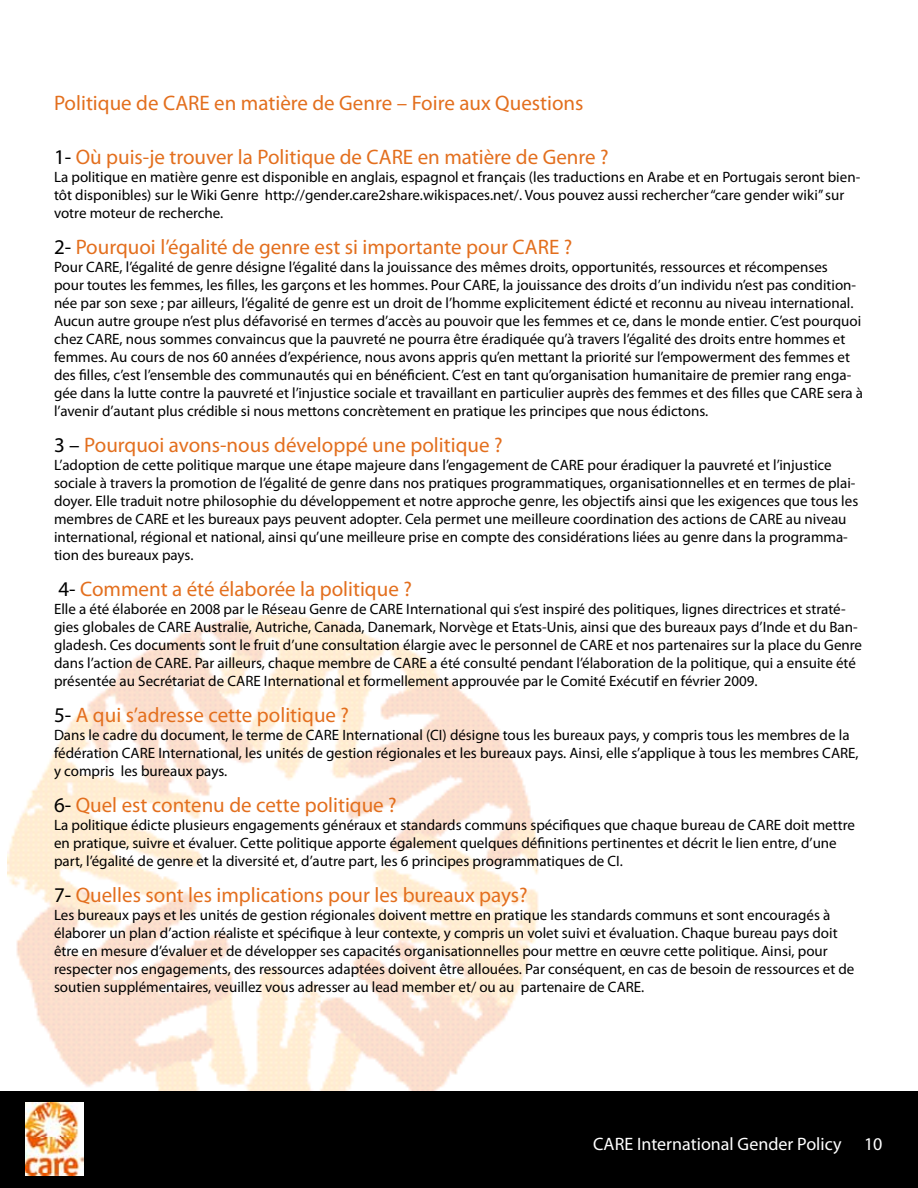
<style>
.page{position:relative;width:918px;height:1188px;background:#fff}
.page>*{position:absolute;margin:0;border:0;box-sizing:border-box;transform-origin:0 0}
.t1{font:21px "Myriad Pro";color:#e36f1e}
.t2{font:18px "Myriad Pro";color:#fff}
.t3{font:15px/18px "Myriad Pro";color:#000}
.s1{color:#000}
</style>
<div class="page">
<img style="left:7px;top:616px;width:532px;height:475px">
<div style="left:0;top:1091px;width:918px;height:97px;background:#000"></div>
<img style="left:25px;top:1102px;width:58px;height:73px">
<h1 class="t1" style="left:54px;top:90px;width:531px">Politique de CARE en matière de Genre – Foire aux Questions</h1>
<h1 class="t1" style="left:54px;top:144px;width:556px"><span class="s1">1-</span> Où puis-je trouver la Politique de CARE en matière de Genre ?</h1>
<p class="t3" style="left:54px;top:168px;width:808px">La politique en matière genre est disponible en anglais, espagnol et français (les traductions en Arabe et en Portugais seront bien&shy;tôt disponibles) sur le Wiki Genre http://gender.care2share.wikispaces.net/. Vous pouvez aussi rechercher “care gender wiki” sur votre moteur de recherche.</p>
<h1 class="t1" style="left:54px;top:234px;width:520px"><span class="s1">2-</span> Pourquoi l’égalité de genre est si importante pour CARE ?</h1>
<p class="t3" style="left:54px;top:258px;width:811px">Pour CARE, l’égalité de genre désigne l’égalité dans la jouissance des mêmes droits, opportunités, ressources et récompenses<br>pour toutes les femmes, les filles, les garçons et les hommes. Pour CARE, la jouissance des droits d’un individu n’est pas condition&shy;née par son sexe ; par ailleurs, l’égalité de genre est un droit de l’homme explicitement édicté et reconnu au niveau international.<br>Aucun autre groupe n’est plus défavorisé en termes d’accès au pouvoir que les femmes et ce, dans le monde entier. C’est pourquoi chez CARE, nous sommes convaincus que la pauvreté ne pourra être éradiquée qu’à travers l’égalité des droits entre hommes et femmes. Au cours de nos 60 années d’expérience, nous avons appris qu’en mettant la priorité sur l’empowerment des femmes et des filles, c’est l’ensemble des communautés qui en bénéficient. C’est en tant qu’organisation humanitaire de premier rang enga&shy;gée dans la lutte contre la pauvreté et l’injustice sociale et travaillant en particulier auprès des femmes et des filles que CARE sera à l’avenir d’autant plus crédible si nous mettons concrètement en pratique les principes que nous édictons.</p>
<h1 class="t1" style="left:54px;top:432px;width:450px"><span class="s1">3 –</span> Pourquoi avons-nous développé une politique ?</h1>
<p class="t3" style="left:54px;top:456px;width:806px">L’adoption de cette politique marque une étape majeure dans l’engagement de CARE pour éradiquer la pauvreté et l’injustice sociale à travers la promotion de l’égalité de genre dans nos pratiques programmatiques, organisationnelles et en termes de plai&shy;doyer. Elle traduit notre philosophie du développement et notre approche genre, les objectifs ainsi que les exigences que tous les membres de CARE et les bureaux pays peuvent adopter. Cela permet une meilleure coordination des actions de CARE au niveau international, régional et national, ainsi qu’une meilleure prise en compte des considérations liées au genre dans la programma&shy;tion des bureaux pays.</p>
<h1 class="t1" style="left:58px;top:576px;width:355px"><span class="s1">4-</span> Comment a été élaborée la politique ?</h1>
<p class="t3" style="left:54px;top:600px;width:810px">Elle a été élaborée en 2008 par le Réseau Genre de CARE International qui s’est inspiré des politiques, lignes directrices et straté&shy;gies globales de CARE Australie, Autriche, Canada, Danemark, Norvège et Etats-Unis, ainsi que des bureaux pays d’Inde et du Ban&shy;gladesh. Ces documents sont le fruit d’une consultation élargie avec le personnel de CARE et nos partenaires sur la place du Genre dans l’action de CARE. Par ailleurs, chaque membre de CARE a été consulté pendant l’élaboration de la politique, qui a ensuite été présentée au Secrétariat de CARE International et formellement approuvée par le Comité Exécutif en février 2009.</p>
<h1 class="t1" style="left:54px;top:702px;width:297px"><span class="s1">5-</span> A qui s’adresse cette politique ?</h1>
<p class="t3" style="left:54px;top:726px;width:806px">Dans le cadre du document, le terme de CARE International (CI) désigne tous les bureaux pays, y compris tous les membres de la fédération CARE International, les unités de gestion régionales et les bureaux pays. Ainsi, elle s’applique à tous les membres CARE, y compris les bureaux pays.</p>
<h1 class="t1" style="left:54px;top:792px;width:344px"><span class="s1">6-</span> Quel est contenu de cette politique ?</h1>
<p class="t3" style="left:54px;top:816px;width:802px">La politique édicte plusieurs engagements généraux et standards communs spécifiques que chaque bureau de CARE doit mettre en pratique, suivre et évaluer. Cette politique apporte également quelques définitions pertinentes et décrit le lien entre, d’une part, l’égalité de genre et la diversité et, d’autre part, les 6 principes programmatiques de CI.</p>
<h1 class="t1" style="left:54px;top:882px;width:475px"><span class="s1">7-</span> Quelles sont les implications pour les bureaux pays?</h1>
<p class="t3" style="left:54px;top:906px;width:802px">Les bureaux pays et les unités de gestion régionales doivent mettre en pratique les standards communs et sont encouragés à élaborer un plan d’action réaliste et spécifique à leur contexte, y compris un volet suivi et évaluation. Chaque bureau pays doit être en mesure d’évaluer et de développer ses capacités organisationnelles pour mettre en œuvre cette politique. Ainsi, pour respecter nos engagements, des ressources adaptées doivent être allouées. Par conséquent, en cas de besoin de ressources et de soutien supplémentaires, veuillez vous adresser au lead member et/ ou au partenaire de CARE.</p>
<p class="t2" style="left:593px;top:1133px;width:291px">CARE International Gender Policy 10</p>
</div>
